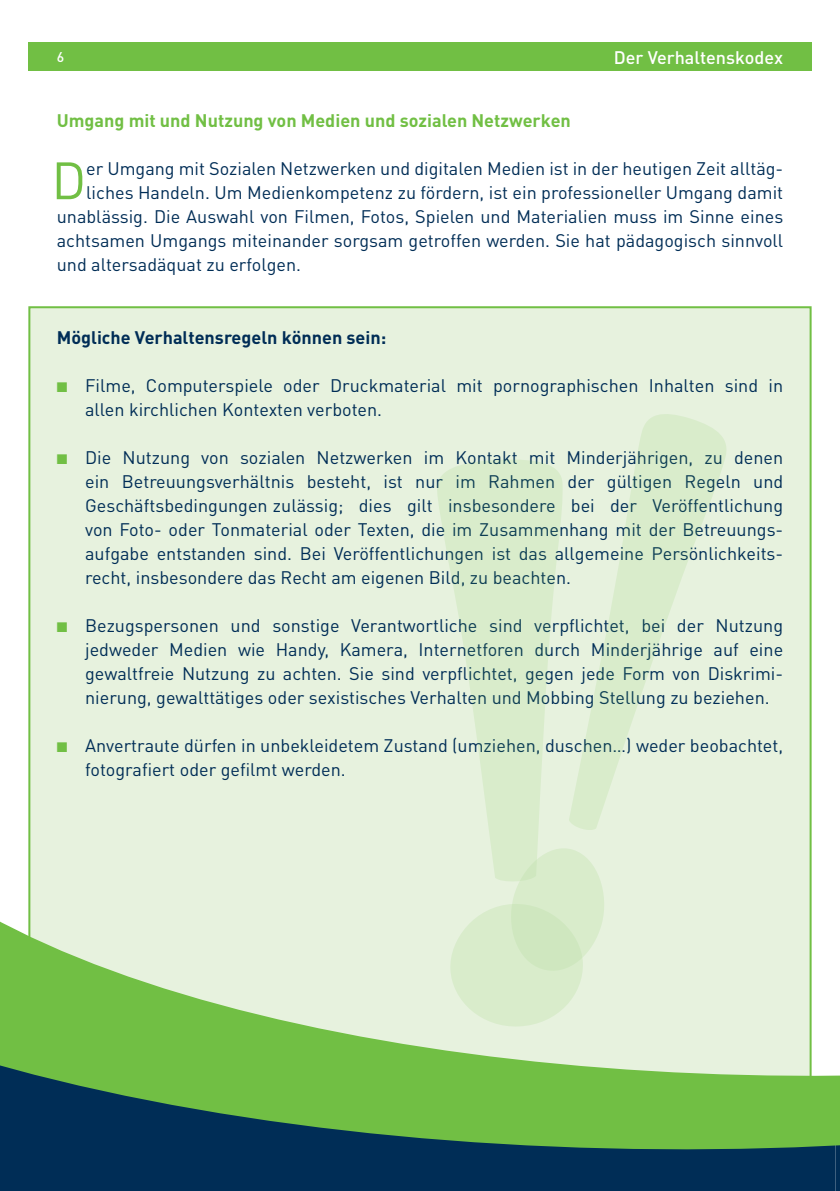
<style>
.page{position:relative;width:840px;height:1191px;background:#fff}
.page>*{position:absolute;margin:0;border:0;box-sizing:border-box;transform-origin:0 0}
.t1{font:51.8px "DIN Pro";color:#71bf44}
.t2{font:18px/24px "DIN Pro";color:#002d56}
.t3{font:700 18px "DIN Pro";color:#71bf44}
.t4{font:700 18px "DIN Pro";color:#002d56}
.t5{font:500 18px "DIN Pro";color:#fff}
.t6{font:500 14px "DIN Pro";color:#fff}
.s1{color:#71bf44}
</style>
<div class="page">
<div style="left:29px;top:307px;width:781px;height:782px;background:#e7f2de"></div>
<svg style="left:0;top:718px;width:839px;height:473px"></svg>
<div style="left:28px;top:43px;width:783px;height:28px;background:#71bf44"></div>
<svg style="left:436px;top:460px;width:148px;height:568px;fill:#d9eccb"></svg>
<svg style="left:505px;top:414px;width:224px;height:563px"></svg>
<p class="t6" style="left:57px;top:47px;width:9px">6</p>
<p class="t5" style="left:613px;top:45px;width:171px">Der Verhaltenskodex</p>
<p class="t3" style="left:57px;top:108px;width:515px">Umgang mit und Nutzung von Medien und sozialen Netzwerken</p>
<h1 class="t1" style="left:51px;top:145px;width:36px">D</h1>
<p class="t2" style="left:86px;top:156px;width:698px">er Umgang mit Sozialen Netzwerken und digitalen Medien ist in der heutigen Zeit alltäg-</p>
<p class="t2" style="left:86px;top:180px;width:698px">liches Handeln. Um Medienkompetenz zu fördern, ist ein professioneller Umgang damit</p>
<p class="t2" style="left:57px;top:204px;width:727px">unablässig. Die Auswahl von Filmen, Fotos, Spielen und Materialien muss im Sinne eines</p>
<p class="t2" style="left:57px;top:228px;width:727px">achtsamen Umgangs miteinander sorgsam getroffen werden. Sie hat pädagogisch sinnvoll</p>
<p class="t2" style="left:57px;top:252px;width:246px">und altersadäquat zu erfolgen.</p>
<p class="t4" style="left:57px;top:325px;width:331px">Mögliche Verhaltensregeln können sein:</p>
<p class="t2" style="left:85px;top:373px;width:699px;text-indent:-28px"><span class="s1">■</span> Filme, Computerspiele oder Druckmaterial mit pornographischen Inhalten sind in allen kirchlichen Kontexten verboten.</p>
<p class="t2" style="left:85px;top:445px;width:699px;text-align:justify;text-indent:-28px"><span class="s1">■</span> Die Nutzung von sozialen Netzwerken im Kontakt mit Minderjährigen, zu denen ein Betreuungsverhältnis besteht, ist nur im Rahmen der gültigen Regeln und Geschäftsbedingungen zulässig; dies gilt insbesondere bei der Veröffentlichung von Foto- oder Tonmaterial oder Texten, die im Zusammenhang mit der Betreuungs&shy;aufgabe entstanden sind. Bei Veröffentlichungen ist das allgemeine Persönlichkeits&shy;recht, insbesondere das Recht am eigenen Bild, zu beachten.</p>
<p class="t2" style="left:85px;top:613px;width:699px;text-align:justify;text-indent:-28px"><span class="s1">■</span> Bezugspersonen und sonstige Verantwortliche sind verpflichtet, bei der Nutzung jedweder Medien wie Handy, Kamera, Internetforen durch Minderjährige auf eine gewaltfreie Nutzung zu achten. Sie sind verpflichtet, gegen jede Form von Diskrimi&shy;nierung, gewalttätiges oder sexistisches Verhalten und Mobbing Stellung zu beziehen.</p>
<p class="t2" style="left:85px;top:733px;width:699px;text-indent:-28px"><span class="s1">■</span> Anvertraute dürfen in unbekleidetem Zustand (umziehen, duschen…) weder beobachtet, fotografiert oder gefilmt werden.</p>
</div>
